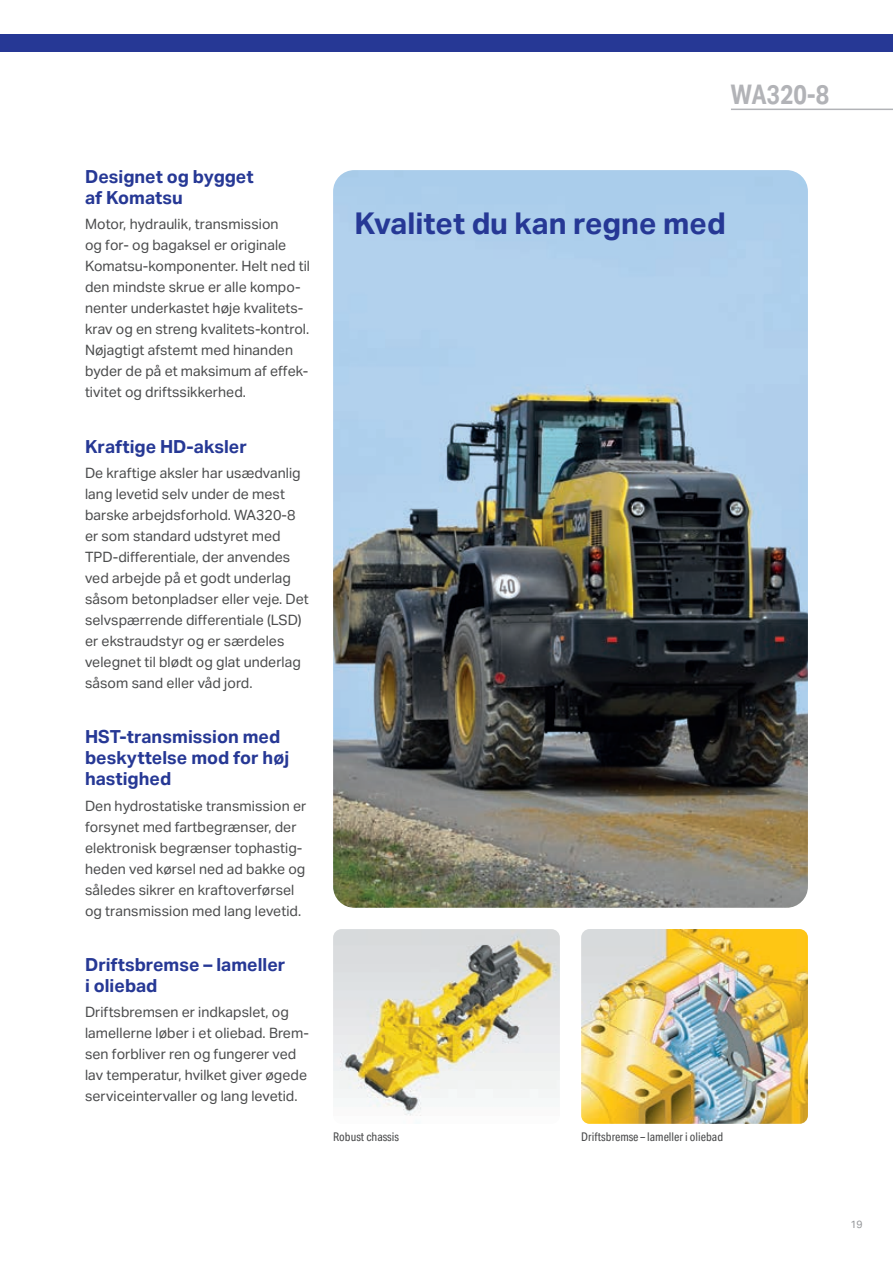
<style>
.page{position:relative;width:893px;height:1263px;background:#fff}
.page>*{position:absolute;margin:0;border:0;box-sizing:border-box;transform-origin:0 0}
.t1{font:700 30px "Aktiv Grotesk";color:#263895}
.t2{font:700 27px "Aktiv Grotesk Cd";color:#b2b3b7}
.t3{font:700 18px/21px "Aktiv Grotesk";color:#263895}
.t4{font:14.25px/21px "Aktiv Grotesk";color:#4b4c4d}
.t5{font:12px "Aktiv Grotesk Cd";color:#4b4c4d}
.t6{font:10.5px "Aktiv Grotesk";color:#939598}
</style>
<div class="page">
<img style="left:581px;top:929px;width:227px;height:195px">
<img style="left:333px;top:170px;width:475px;height:738px">
<img style="left:333px;top:929px;width:227px;height:187px">
<div style="left:0;top:34px;width:893px;height:17px;background:#263895"></div>
<hr style="left:731px;top:109px;width:162px;height:1px;background:#b2b3b7">
<h2 class="t2" style="left:731px;top:79px;width:100px">WA320-8</h2>
<p class="t3" style="left:85px;top:166px;width:170px">Designet og bygget af Komatsu</p>
<p class="t4" style="left:85px;top:214px;width:227px">Motor, hydraulik, transmission<br>og for- og bagaksel er originale Komatsu-komponenter. Helt ned til den mindste skrue er alle kompo&shy;nenter underkastet høje kvalitets&shy;krav og en streng kvalitets-kontrol.<br>Nøjagtigt afstemt med hinanden byder de på et maksimum af effek&shy;tivitet og driftssikkerhed.</p>
<p class="t3" style="left:85px;top:436px;width:163px">Kraftige HD-aksler</p>
<p class="t4" style="left:85px;top:462px;width:225px">De kraftige aksler har usædvanlig lang levetid selv under de mest barske arbejdsforhold. WA320-8 er som standard udstyret med<br>TPD-differentiale, der anvendes ved arbejde på et godt underlag såsom betonpladser eller veje. Det selvspærrende differentiale (LSD) er ekstraudstyr og er særdeles velegnet til blødt og glat underlag såsom sand eller våd jord.</p>
<p class="t3" style="left:85px;top:726px;width:206px">HST-transmission med beskyttelse mod for høj hastighed</p>
<p class="t4" style="left:85px;top:795px;width:223px">Den hydrostatiske transmission er forsynet med fartbegrænser, der elektronisk begrænser tophastig&shy;heden ved kørsel ned ad bakke og således sikrer en kraftoverførsel og transmission med lang levetid.</p>
<p class="t3" style="left:85px;top:954px;width:202px">Driftsbremse – lameller i oliebad</p>
<p class="t4" style="left:85px;top:1002px;width:225px">Driftsbremsen er indkapslet, og lamellerne løber i et oliebad. Brem&shy;sen forbliver ren og fungerer ved lav temperatur, hvilket giver øgede serviceintervaller og lang levetid.</p>
<h1 class="t1" style="left:354px;top:206px;width:373px">Kvalitet du kan regne med</h1>
<p class="t5" style="left:333px;top:1130px;width:67px">Robust chassis</p>
<p class="t5" style="left:581px;top:1130px;width:144px">Driftsbremse – lameller i oliebad</p>
<p class="t6" style="left:850px;top:1218px;width:14px">19</p>
</div>
